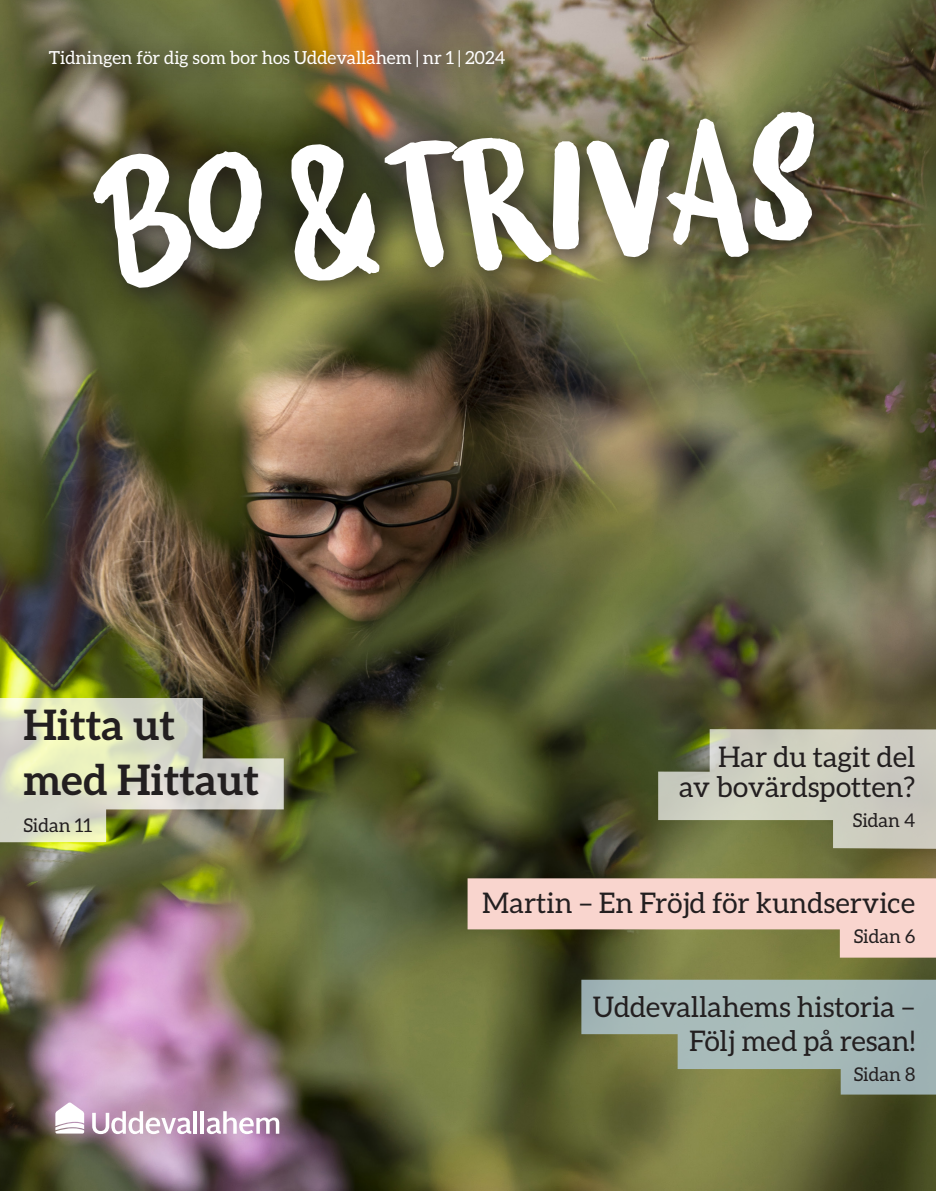
<style>
.page{position:relative;width:936px;height:1191px;background:#fff}
.page>*{position:absolute;margin:0;border:0;box-sizing:border-box;transform-origin:0 0}
.t1{font:190.35px "Twisted System";color:#fff}
.rubrik_2{font:700 42px "Aleo";color:#231f20}
.t2{font:28.35px/34px "Aleo";color:#231f20;text-align:right}
.t3{font:18.9px "Aleo";color:#231f20}
.t4{font:18px "Aleo";color:#fff}
</style>
<div class="page">
<img style="left:0;top:0;width:935px;height:1191px">
<div style="left:43px;top:31px;width:497px;height:61px;background:#231f20;opacity:.75"></div>
<div style="left:76px;top:93px;width:765px;height:222px;background:#231f20;opacity:.86"></div>
<svg style="left:467px;top:878px;width:468px;height:79px;background:#cdb5a0"></svg>
<svg style="left:92px;top:1111px;width:99px;height:23px"></svg>
<hr style="left:193px;top:1111px;width:4px;height:22px;background:#fff">
<hr style="left:200px;top:1111px;width:4px;height:22px;background:#fff">
<svg style="left:207px;top:1111px;width:72px;height:23px"></svg>
<svg style="left:55px;top:1102px;width:29px;height:31px"></svg>
<svg style="left:658px;top:729px;width:277px;height:120px;background:#b6b8a3"></svg>
<svg style="left:581px;top:979px;width:354px;height:115px;background:#98a898"></svg>
<svg style="left:0;top:698px;width:284px;height:144px;background:#bcbe9f"></svg>
<p class="t4" style="left:49px;top:47px;width:458px">Tidningen för dig som bor hos Uddevallahem | nr 1 | 2024</p>
<p class="t1" style="left:83px;top:118px;width:732px;rotate:-4deg">bo &amp; trivas</p>
<p class="rubrik_2" style="left:23px;top:700px;width:153px">Hitta ut</p>
<p class="rubrik_2" style="left:23px;top:756px;width:237px">med Hittaut</p>
<p class="t3" style="left:23px;top:815px;width:71px">Sidan 11</p>
<p class="t2" style="left:718px;top:740px;width:198px">Har du tagit del</p>
<p class="t2" style="left:679px;top:769px;width:237px">av bovärdspotten?</p>
<p class="t3" style="left:852px;top:810px;width:64px">Sidan 4</p>
<p class="t2" style="left:482px;top:885px;width:434px">Martin – En Fröjd för kundservice</p>
<p class="t3" style="left:853px;top:925px;width:63px">Sidan 6</p>
<p class="t2" style="left:592px;top:989px;width:324px">Uddevallahems historia –<br>Följ med på resan!</p>
<p class="t3" style="left:853px;top:1064px;width:63px">Sidan 8</p>
</div>
